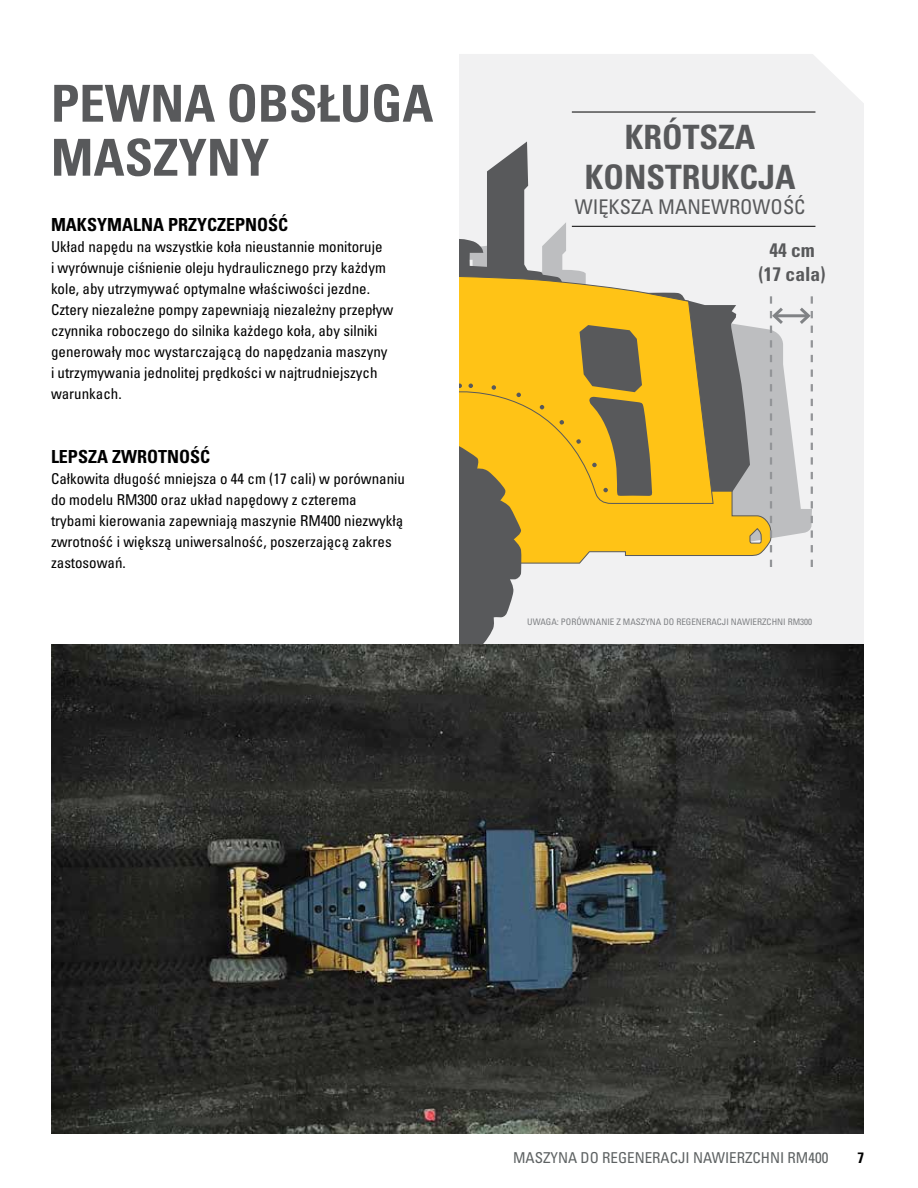
<style>
.page{position:relative;width:918px;height:1188px;background:#fff}
.page>*{position:absolute;margin:0;border:0;box-sizing:border-box;transform-origin:0 0}
.t1{font:51px/54px "Univers LTCYR 67 Bold Cond";color:#58595b}
.t2{font:33.6px/40.2px "Univers LTCYR 67 Bold Cond";color:#58595b;text-align:center}
.t3{font:condensed 20.25px "Univers LTCYR 57";color:#58595b}
.t4{font:19.5px/23.4px "Univers LTCYR 67 Bold Cond";color:#58595b;text-align:center}
.t5{font:18px "Univers LTCYR 67 Bold Cond";color:#000}
.t6{font:condensed 15px/21px "Univers LTCYR 57";color:#000}
.t7{font:condensed 15px "Univers LTCYR 57";color:#5e6263}
.t8{font:15px "Univers LTCYR 67 Bold Cond";color:#000}
.t9{font:condensed 9px "Univers LTCYR 57";color:#808285}
</style>
<div class="page">
<div style="left:459px;top:54px;width:405px;height:591px;background:#f1f1f2"></div>
<div style="left:459px;top:131px;width:353px;height:514px;background:#f1f1f2"></div>
<svg style="left:522px;top:366px;width:248px;height:198px;background:#edc44c"></svg>
<svg style="left:459px;top:142px;width:104px;height:132px"></svg>
<svg style="left:459px;top:504px;width:63px;height:141px;background:#73726e"></svg>
<svg style="left:459px;top:274px;width:255px;height:230px;background:#efbd2c"></svg>
<svg style="left:459px;top:384px;width:3px;height:4px"></svg>
<svg style="left:469px;top:384px;width:4px;height:4px"></svg>
<svg style="left:492px;top:385px;width:4px;height:5px"></svg>
<svg style="left:516px;top:393px;width:5px;height:4px"></svg>
<svg style="left:540px;top:405px;width:4px;height:4px"></svg>
<svg style="left:559px;top:420px;width:5px;height:5px"></svg>
<svg style="left:576px;top:292px;width:174px;height:204px;background:#b59740"></svg>
<hr style="left:774px;top:314px;width:34px;height:3px;background:#808285">
<svg style="left:770px;top:296px;width:16px;height:271px"></svg>
<svg style="left:797px;top:296px;width:16px;height:271px"></svg>
<img style="left:51px;top:645px;width:813px;height:489px">
<hr style="left:572px;top:226px;width:243px;height:1px;background:#000">
<hr style="left:572px;top:112px;width:243px;height:1px;background:#000">
<h1 class="t1" style="left:51px;top:76px;width:384px">PEWNA OBSŁUGA<br>MASZYNY</h1>
<p class="t5" style="left:51px;top:214px;width:239px">MAKSYMALNA PRZYCZEPNOŚĆ</p>
<p class="t6" style="left:51px;top:236px;width:344px">Układ napędu na wszystkie koła nieustannie monitoruje<br>i wyrównuje ciśnienie oleju hydraulicznego przy każdym kole, aby utrzymywać optymalne właściwości jezdne.<br>Cztery niezależne pompy zapewniają niezależny przepływ czynnika roboczego do silnika każdego koła, aby silniki generowały moc wystarczającą do napędzania maszyny i utrzymywania jednolitej prędkości w najtrudniejszych warunkach.</p>
<p class="t5" style="left:51px;top:445px;width:161px">LEPSZA ZWROTNOŚĆ</p>
<p class="t6" style="left:51px;top:467px;width:356px">Całkowita długość mniejsza o 44 cm (17 cali) w porównaniu do modelu RM300 oraz układ napędowy z czterema trybami kierowania zapewniają maszynie RM400 niezwykłą zwrotność i większą uniwersalność, poszerzającą zakres zastosowań.</p>
<h2 class="t2" style="left:585px;top:117px;width:212px">KRÓTSZA<br>KONSTRUKCJA</h2>
<h3 class="t3" style="left:575px;top:194px;width:232px">WIĘKSZA MANEWROWOŚĆ</h3>
<h3 class="t4" style="left:759px;top:238px;width:69px">44 cm (17 cala)</h3>
<p class="t9" style="left:527px;top:616px;width:286px">UWAGA: PORÓWNANIE Z MASZYNA DO REGENERACJI NAWIERZCHNI RM300</p>
<p class="t7" style="left:513px;top:1148px;width:317px">MASZYNA DO REGENERACJI NAWIERZCHNI RM400</p>
<p class="t8" style="left:857px;top:1148px;width:8px">7</p>
</div>
